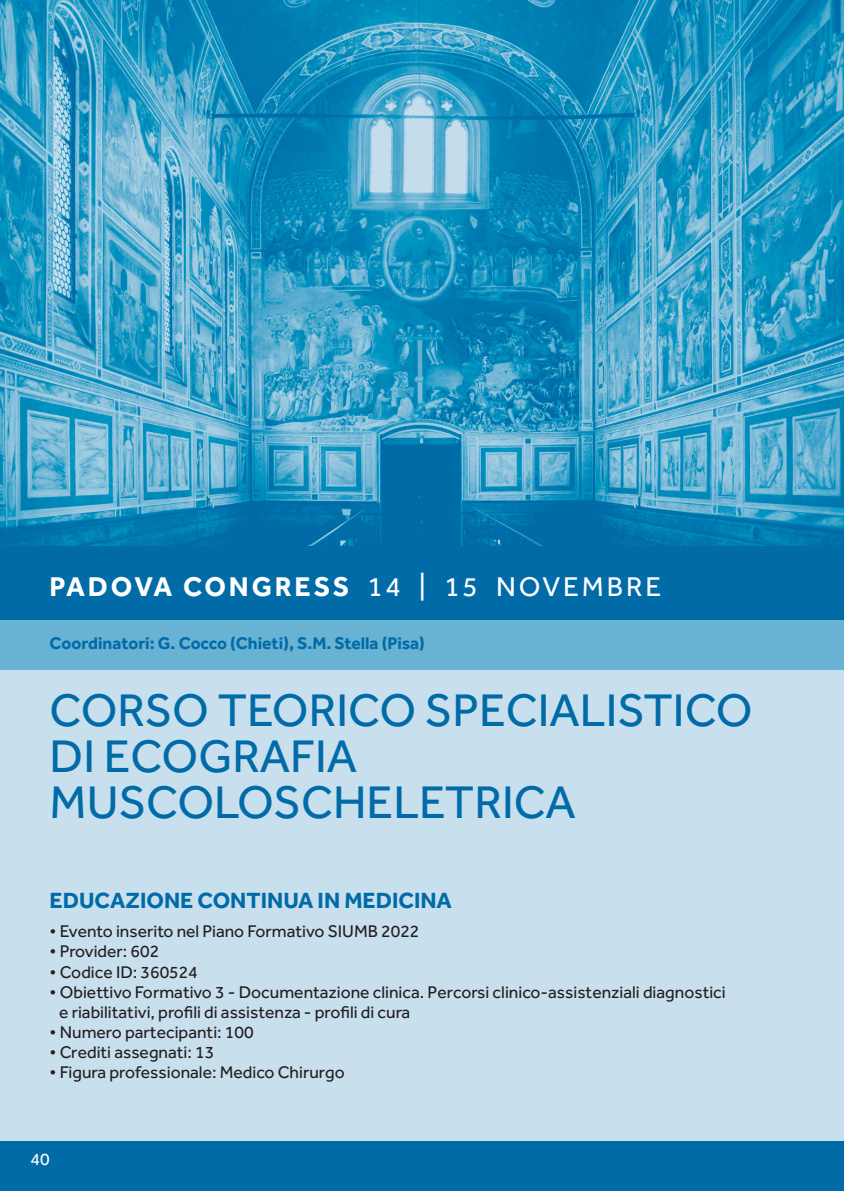
<style>
.page{position:relative;width:844px;height:1191px;background:#fff}
.page>*{position:absolute;margin:0;border:0;box-sizing:border-box;transform-origin:0 0}
.t1{font:47.25px/45.9px "Effra";color:#006ba7}
.t2{font:700 28px "Effra";letter-spacing:.1em;color:#fff}
.t3{font:28px "Effra";letter-spacing:.1em;color:#fff}
.t4{font:700 22.75px "Effra";color:#006ba7}
.t5{font:17.5px/20.1px "Effra";color:#231f20}
.t6{font:700 17.5px "Effra";color:#006ba7}
.t7{font:17.5px "Effra";color:#fff}
</style>
<div class="page">
<div style="left:0;top:0;width:843px;height:1191px;background:#c8dfee"></div>
<div style="left:0;top:1141px;width:843px;height:50px;background:#006ba7"></div>
<img style="left:0;top:0;width:843px;height:546px">
<div style="left:0;top:546px;width:843px;height:74px;background:#006ba7"></div>
<div style="left:0;top:620px;width:843px;height:50px;background:#68b2d3"></div>
<h2 class="t2" style="left:50px;top:569px;width:282px">Padova Cong ress</h2>
<h2 class="t3" style="left:367px;top:570px;width:295px">14 | 15 NOVEMBRE</h2>
<p class="t6" style="left:50px;top:633px;width:377px">Coordinatori: G. Cocco (Chieti), S.M. Stella (Pisa)</p>
<h1 class="t1" style="left:50px;top:687px;width:704px">CORSO TEORICO SPECIALISTICO<br>DI ECOGRAFIA<br>MUSCOLOSCHELETRICA</h1>
<h3 class="t4" style="left:50px;top:887px;width:404px">EDUCAZIONE CONTINUA IN MEDICINA</h3>
<p class="t5" style="left:50px;top:921px;width:371px">• Evento inserito nel Piano Formativo SIUMB 2022</p>
<p class="t5" style="left:50px;top:941px;width:111px">• Provider: 602</p>
<p class="t5" style="left:50px;top:961px;width:150px">• Codice ID: 360524</p>
<p class="t5" style="left:59px;top:981px;width:668px;text-indent:-10px">• Obiettivo Formativo 3 - Documentazione clinica. Percorsi clinico-assistenziali diagnostici e riabilitativi, profili di assistenza - profili di cura</p>
<p class="t5" style="left:50px;top:1021px;width:205px">• Numero partecipanti: 100</p>
<p class="t5" style="left:50px;top:1042px;width:166px">• Crediti assegnati: 13</p>
<p class="t5" style="left:50px;top:1062px;width:296px">• Figura professionale: Medico Chirurgo</p>
<p class="t7" style="left:31px;top:1149px;width:21px">40</p>
</div>
